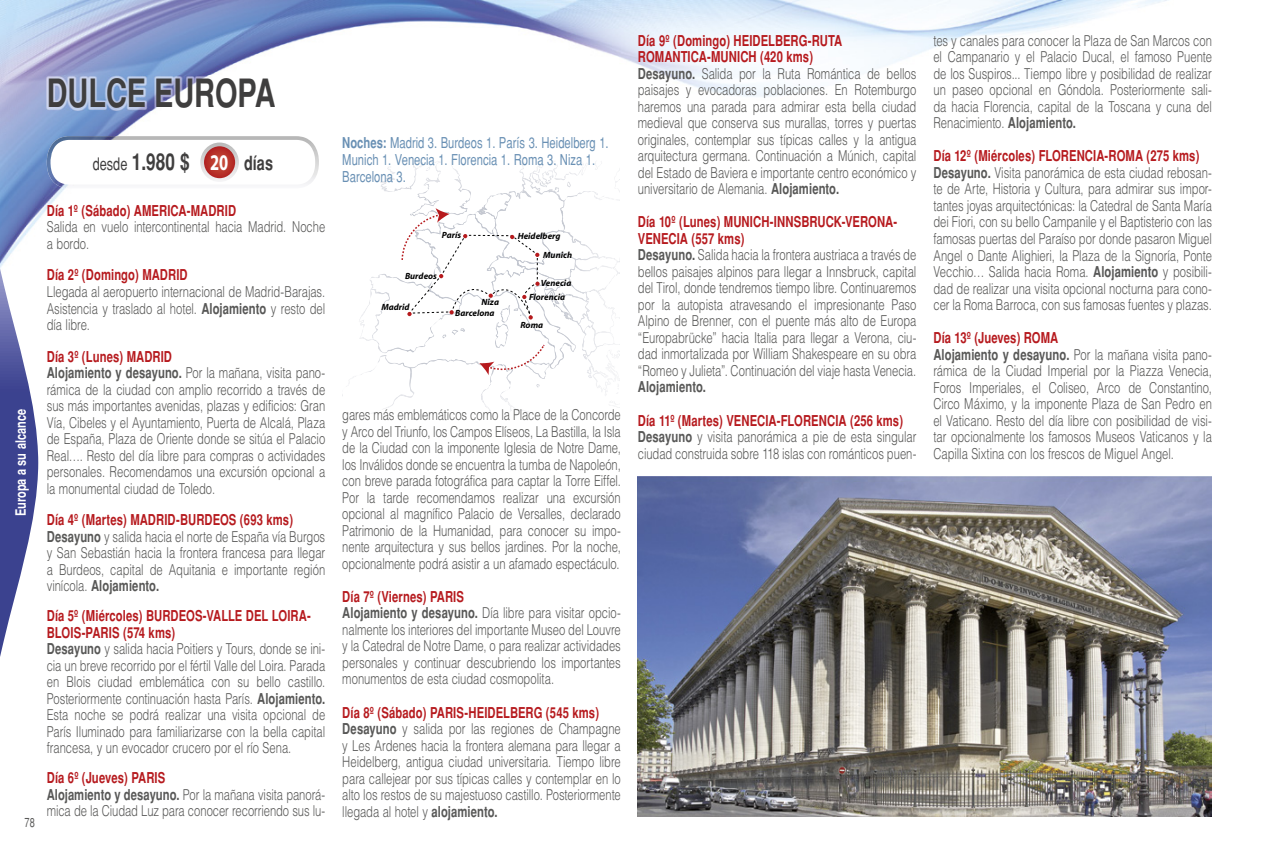
<style>
.page{position:relative;width:1263px;height:851px;background:#fff}
.page>*{position:absolute;margin:0;border:0;box-sizing:border-box;transform-origin:0 0}
.t1{font:700 39px "Helvetica";color:#3f3e3e;scale:.74 1}
.t2{font:700 23.25px "Helvetica";color:#3f3e3e;scale:.74 1}
.t3{font:300 15px/16.5px "Helvetica";letter-spacing:-.005em;color:#585857;scale:.75 1}
.t4{font:15px/17.2px "Helvetica";color:#6990b4;scale:.75 1}
.t5{font:700 14.25px "Helvetica";color:#fff;scale:.77 1}
.t6{font:12.75px "Helvetica";color:#585857;scale:.72 1}
.t7{font:italic 700 9px "Myriad";color:#000}
.s1{font-weight:400;font-size:17.25px}
.s2{font-family:"Myriad";font-size:22.5px;color:#fff}
.s3{font-size:19.5px}
.s4{font-weight:700;color:#b61a1e}
.s5{font-weight:700}
</style>
<div class="page">
<img style="left:0;top:0;width:368px;height:268px">
<img style="left:368px;top:0;width:800px;height:97px">
<svg style="left:0;top:268px;width:38px;height:389px"></svg>
<img style="left:342px;top:136px;width:26px;height:22px">
<svg style="left:342px;top:158px;width:278px;height:259px"></svg>
<img style="left:47px;top:76px;width:230px;height:34px">
<img style="left:47px;top:136px;width:272px;height:52px">
<svg style="left:50px;top:140px;width:266px;height:44px"></svg>
<svg style="left:202px;top:144px;width:35px;height:36px"></svg>
<div style="left:200px;top:142px;width:39px;height:40px;border:4px solid #fff;border-radius:50%"></div>
<img style="left:638px;top:476px;width:574px;height:340px">
<p class="t1" style="left:47px;top:70px;width:311px">DULCE EUROPA</p>
<p class="t2" style="left:93px;top:148px;width:245px"><span class="s1">desde</span> 1.980 $ <span class="s2">20</span> <span class="s3">días</span></p>
<p class="t5" style="left:13px;top:516px;width:141px;rotate:-90deg">Europa a su alcance</p>
<p class="t6" style="left:25px;top:814px;width:16px">78</p>
<p class="t3" style="left:47px;top:202px;width:373px"><span class="s4">Día 1º (Sábado) AMERICA-MADRID<br></span>Salida en vuelo intercontinental hacia Madrid. Noche a bordo.</p>
<p class="t3" style="left:47px;top:266px;width:373px"><span class="s4">Día 2º (Domingo) MADRID<br></span>Llegada al aeropuerto internacional de Madrid-Barajas.<br>Asistencia y traslado al hotel. <span class="s5">Alojamiento</span> y resto del día libre.</p>
<p class="t3" style="left:47px;top:347px;width:373px"><span class="s4">Día 3º (Lunes) MADRID<br></span><span class="s5">Alojamiento y desayuno.</span> Por la mañana, visita pano&shy;rámica de la ciudad con amplio recorrido a través de sus más importantes avenidas, plazas y edificios: Gran Vía, Cibeles y el Ayuntamiento, Puerta de Alcalá, Plaza de España, Plaza de Oriente donde se sitúa el Palacio Real…. Resto del día libre para compras o actividades personales. Recomendamos una excursión opcional a la monumental ciudad de Toledo.</p>
<p class="t3" style="left:47px;top:511px;width:373px"><span class="s4">Día 4º (Martes) MADRID-BURDEOS (693 kms)<br></span><span class="s5">Desayuno</span> y salida hacia el norte de España vía Burgos y San Sebastián hacia la frontera francesa para llegar a Burdeos, capital de Aquitania e importante región vinícola. <span class="s5">Alojamiento.</span></p>
<p class="t3" style="left:47px;top:607px;width:373px"><span class="s4">Día 5º (Miércoles) BURDEOS-VALLE DEL LOIRA-BLOIS-PARIS (574 kms)<br></span><span class="s5">Desayuno</span> y salida hacia Poitiers y Tours, donde se ini&shy;cia un breve recorrido por el fértil Valle del Loira. Parada en Blois ciudad emblemática con su bello castillo.<br>Posteriormente continuación hasta París. <span class="s5">Alojamiento.<br></span>Esta noche se podrá realizar una visita opcional de París Iluminado para familiarizarse con la bella capital francesa, y un evocador crucero por el río Sena.</p>
<p class="t3" style="left:47px;top:769px;width:373px"><span class="s4">Día 6º (Jueves) PARIS<br></span><span class="s5">Alojamiento y desayuno.</span> Por la mañana visita panorá&shy;mica de la Ciudad Luz para conocer recorriendo sus lu-</p>
<p class="t4" style="left:342px;top:134px;width:357px"><span class="s5">Noches:</span> Madrid 3. Burdeos 1. París 3. Heidelberg 1.<br>Munich 1. Venecia 1. Florencia 1. Roma 3. Niza 1.<br>Barcelona 3.</p>
<p class="t7" style="left:442px;top:230px;width:21px">París</p>
<p class="t7" style="left:518px;top:232px;width:44px">Heidelberg</p>
<p class="t7" style="left:405px;top:271px;width:33px">Burdeos</p>
<p class="t7" style="left:381px;top:302px;width:30px">Madrid</p>
<p class="t7" style="left:482px;top:298px;width:19px">Niza</p>
<p class="t7" style="left:455px;top:308px;width:41px">Barcelona</p>
<p class="t7" style="left:543px;top:250px;width:30px">Munich</p>
<p class="t7" style="left:541px;top:278px;width:32px">Venecia</p>
<p class="t7" style="left:529px;top:292px;width:38px">Florencia</p>
<p class="t7" style="left:520px;top:321px;width:24px">Roma</p>
<p class="t3" style="left:342px;top:406px;width:373px;text-align:justify">gares más emblemáticos como la Place de la Concorde y Arco del Triunfo, los Campos Elíseos, La Bastilla, la Isla de la Ciudad con la imponente Iglesia de Notre Dame, los Inválidos donde se encuentra la tumba de Napoleón, con breve parada fotográfica para captar la Torre Eiffel.<br>Por la tarde recomendamos realizar una excursión opcional al magnífico Palacio de Versalles, declarado Patrimonio de la Humanidad, para conocer su impo&shy;nente arquitectura y sus bellos jardines. Por la noche, opcionalmente podrá asistir a un afamado espectáculo.</p>
<p class="t3" style="left:342px;top:588px;width:373px"><span class="s4">Día 7º (Viernes) PARIS<br></span><span class="s5">Alojamiento y desayuno.</span> Día libre para visitar opcio&shy;nalmente los interiores del importante Museo del Louvre y la Catedral de Notre Dame, o para realizar actividades personales y continuar descubriendo los importantes monumentos de esta ciudad cosmopolita.</p>
<p class="t3" style="left:342px;top:703px;width:373px"><span class="s4">Día 8º (Sábado) PARIS-HEIDELBERG (545 kms)<br></span><span class="s5">Desayuno</span> y salida por las regiones de Champagne y Les Ardenes hacia la frontera alemana para llegar a Heidelberg, antigua ciudad universitaria. Tiempo libre para callejear por sus típicas calles y contemplar en lo alto los restos de su majestuoso castillo. Posteriormente llegada al hotel y <span class="s5">alojamiento.</span></p>
<p class="t3" style="left:638px;top:32px;width:373px"><span class="s4">Día 9º (Domingo) HEIDELBERG-RUTA ROMANTICA-MUNICH (420 kms)<br></span><span class="s5">Desayuno.</span> Salida por la Ruta Romántica de bellos paisajes y evocadoras poblaciones. En Rotemburgo haremos una parada para admirar esta bella ciudad medieval que conserva sus murallas, torres y puertas originales, contemplar sus típicas calles y la antigua arquitectura germana. Continuación a Múnich, capital del Estado de Baviera e importante centro económico y universitario de Alemania. <span class="s5">Alojamiento.</span></p>
<p class="t3" style="left:638px;top:213px;width:373px"><span class="s4">Día 10º (Lunes) MUNICH-INNSBRUCK-VERONA-VENECIA (557 kms)<br></span><span class="s5">Desayuno.</span> Salida hacia la frontera austriaca a través de bellos paisajes alpinos para llegar a Innsbruck, capital del Tirol, donde tendremos tiempo libre. Continuaremos por la autopista atravesando el impresionante Paso Alpino de Brenner, con el puente más alto de Europa “Europabrücke” hacia Italia para llegar a Verona, ciu&shy;dad inmortalizada por William Shakespeare en su obra “Romeo y Julieta”. Continuación del viaje hasta Venecia.<br><span class="s5">Alojamiento.</span></p>
<p class="t3" style="left:638px;top:411px;width:373px"><span class="s4">Día 11º (Martes) VENECIA-FLORENCIA (256 kms)<br></span><span class="s5">Desayuno</span> y visita panorámica a pie de esta singular ciudad construida sobre 118 islas con románticos puen-</p>
<p class="t3" style="left:933px;top:32px;width:373px;text-align:justify">tes y canales para conocer la Plaza de San Marcos con el Campanario y el Palacio Ducal, el famoso Puente de los Suspiros... Tiempo libre y posibilidad de realizar un paseo opcional en Góndola. Posteriormente sali&shy;da hacia Florencia, capital de la Toscana y cuna del Renacimiento. <span class="s5">Alojamiento.</span></p>
<p class="t3" style="left:933px;top:147px;width:373px"><span class="s4">Día 12º (Miércoles) FLORENCIA-ROMA (275 kms)<br></span><span class="s5">Desayuno.</span> Visita panorámica de esta ciudad rebosan&shy;te de Arte, Historia y Cultura, para admirar sus impor&shy;tantes joyas arquitectónicas: la Catedral de Santa María dei Fiori, con su bello Campanile y el Baptisterio con las famosas puertas del Paraíso por donde pasaron Miguel Angel o Dante Alighieri, la Plaza de la Signoría, Ponte Vecchio… Salida hacia Roma. <span class="s5">Alojamiento</span> y posibili&shy;dad de realizar una visita opcional nocturna para cono&shy;cer la Roma Barroca, con sus famosas fuentes y plazas.</p>
<p class="t3" style="left:933px;top:329px;width:373px"><span class="s4">Día 13º (Jueves) ROMA<br></span><span class="s5">Alojamiento y desayuno.</span> Por la mañana visita pano&shy;rámica de la Ciudad Imperial por la Piazza Venecia, Foros Imperiales, el Coliseo, Arco de Constantino, Circo Máximo, y la imponente Plaza de San Pedro en el Vaticano. Resto del día libre con posibilidad de visi&shy;tar opcionalmente los famosos Museos Vaticanos y la Capilla Sixtina con los frescos de Miguel Angel.</p>
</div>
